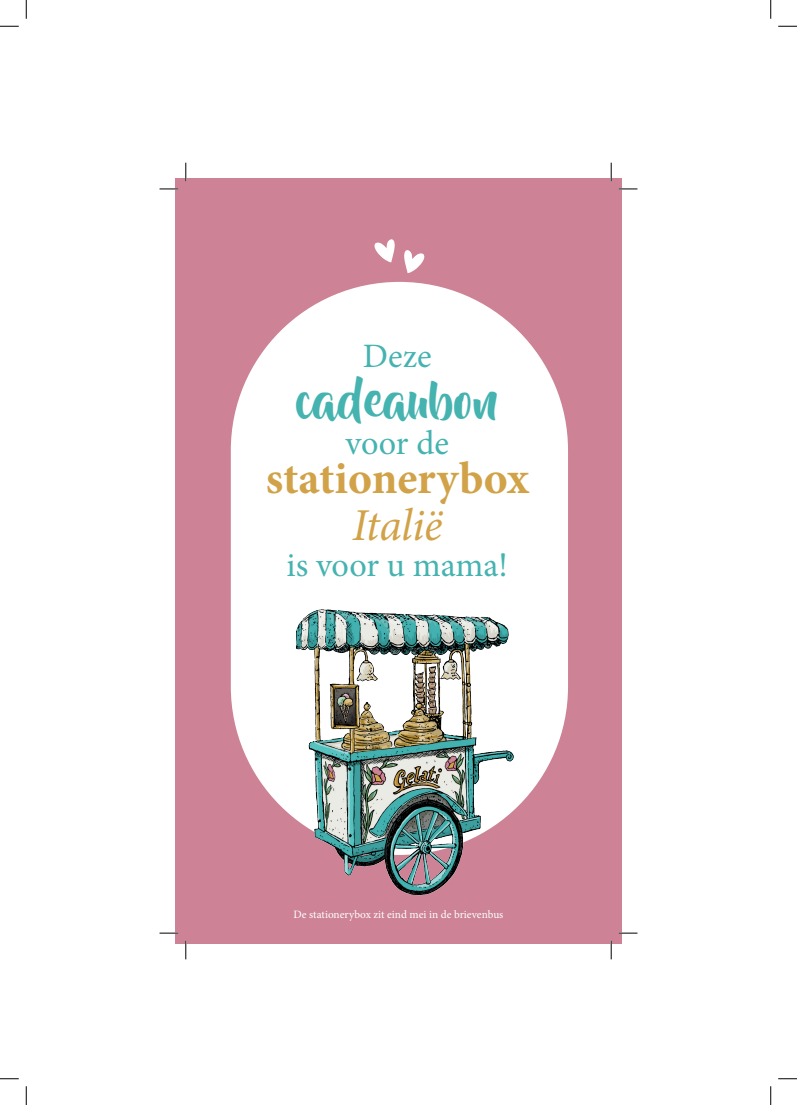
<style>
.page{position:relative;width:797px;height:1105px;background:#fff}
.page>*{position:absolute;margin:0;border:0;box-sizing:border-box;transform-origin:0 0}
.t1{font:49.88px "Beyond The Mountains";color:#45b3b0}
.t2{font:700 45.62px "Minion Pro";color:#d1a248}
.t3{font:italic 45.62px "Minion Pro";letter-spacing:-.01em;color:#d1a248}
.t4{font:34.25px "Minion Pro";letter-spacing:-.005em;color:#45b3b0}
.t5{font:11.25px "Minion Pro";color:#fff}
</style>
<div class="page">
<div style="left:175px;top:178px;width:447px;height:766px;background:#cd8296"></div>
<div style="left:231px;top:282px;width:337px;height:573px;background:#fff;border-radius:169px"></div>
<img style="left:276px;top:609px;width:261px;height:287px">
<svg style="left:404px;top:250px;width:20px;height:23px"></svg>
<svg style="left:374px;top:239px;width:21px;height:23px"></svg>
<svg style="left:159px;top:188px;width:19px;height:2px"></svg>
<svg style="left:618px;top:188px;width:19px;height:2px"></svg>
<svg style="left:159px;top:932px;width:19px;height:2px"></svg>
<svg style="left:618px;top:932px;width:19px;height:2px"></svg>
<svg style="left:185px;top:163px;width:1px;height:18px"></svg>
<svg style="left:185px;top:941px;width:1px;height:18px"></svg>
<svg style="left:610px;top:163px;width:2px;height:18px"></svg>
<svg style="left:610px;top:941px;width:2px;height:18px"></svg>
<svg style="left:0;top:25px;width:19px;height:2px"></svg>
<svg style="left:778px;top:25px;width:19px;height:2px"></svg>
<svg style="left:0;top:1078px;width:19px;height:1px"></svg>
<svg style="left:778px;top:1078px;width:19px;height:1px"></svg>
<svg style="left:25px;top:0;width:2px;height:19px"></svg>
<svg style="left:25px;top:1086px;width:2px;height:19px"></svg>
<svg style="left:770px;top:0;width:1px;height:19px"></svg>
<svg style="left:770px;top:1086px;width:1px;height:19px"></svg>
<h3 class="t4" style="left:363px;top:333px;width:71px">Deze</h3>
<h1 class="t1" style="left:296px;top:372px;width:204px">cadeaubon</h1>
<h3 class="t4" style="left:345px;top:420px;width:105px">voor de</h3>
<h2 class="t2" style="left:266px;top:446px;width:264px">stationerybox</h2>
<h2 class="t3" style="left:352px;top:494px;width:92px">Italië</h2>
<h3 class="t4" style="left:286px;top:542px;width:223px">is voor u mama!</h3>
<p class="t5" style="left:293px;top:907px;width:211px">De stationerybox zit eind mei in de brievenbus</p>
</div>
